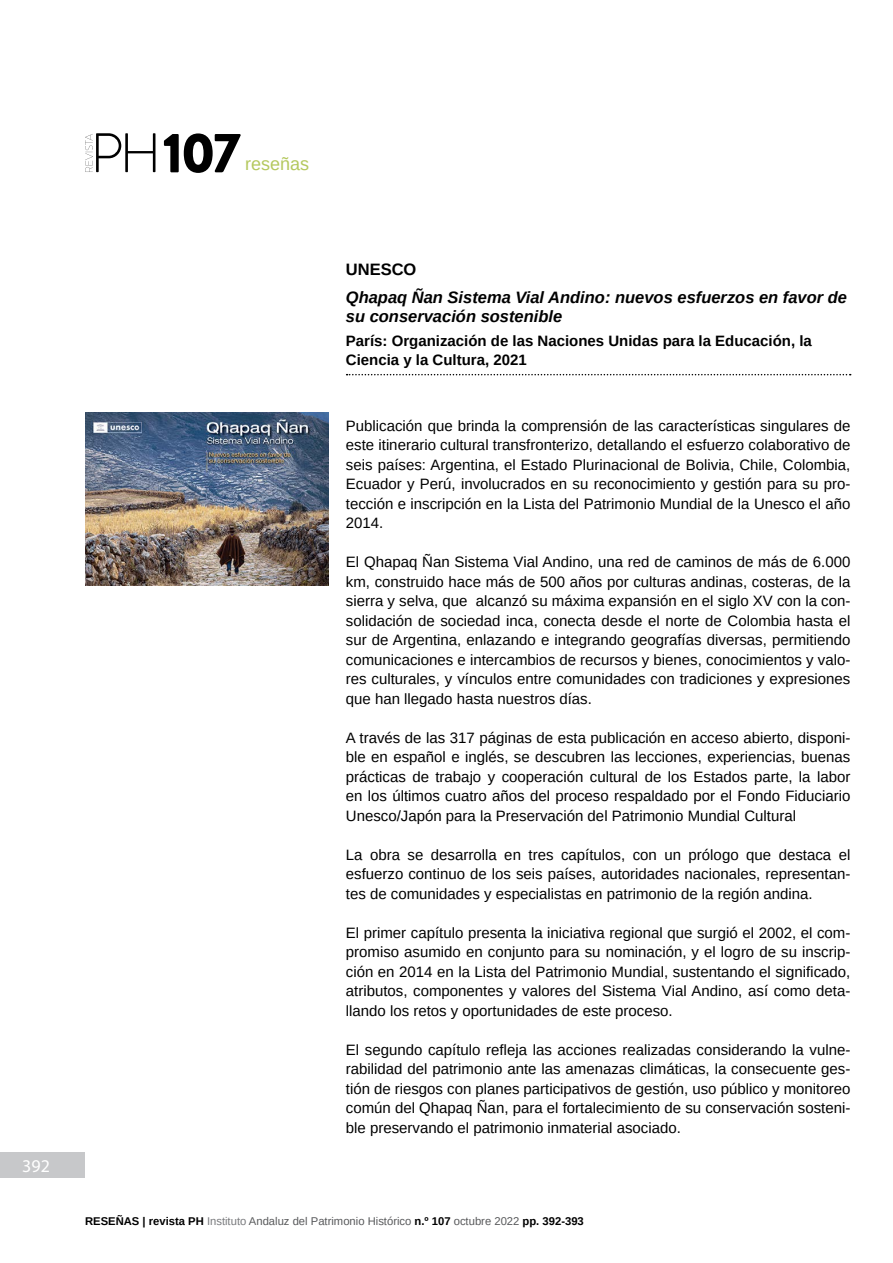
<style>
.page{position:relative;width:893px;height:1263px;background:#fff}
.page>*{position:absolute;margin:0;border:0;box-sizing:border-box;transform-origin:0 0}
.t1{font:900 56.4px "Brandon Grotesque";color:#000}
.t2{font:18px "Arimo";color:#b4c85e}
.t3{font:18px "Myriad Pro";color:#fff}
.t4{font:italic 700 16.5px/19.5px "Arimo";color:#000}
.t5{font:700 16.5px "Arimo";color:#000}
.t6{font:15px/19.5px "Arimo";color:#000;text-align:justify}
.t7{font:700 15px/19.5px "Arimo";color:#000}
.t8{font:11.25px "Arimo";color:#58595b}
.s1{font-weight:700;color:#000}
.s2{color:#797a7d}
</style>
<div class="page">
<div style="left:0;top:1152px;width:85px;height:26px;background:#c7c8ca"></div>
<svg style="left:85px;top:133px;width:70px;height:39px"></svg>
<svg style="left:347px;top:374px;width:504px;height:1px"></svg>
<img style="left:85px;top:413px;width:244px;height:172px">
<p class="t3" style="left:22px;top:1155px;width:29px">392</p>
<h1 class="t1" style="left:163px;top:113px;width:80px">107</h1>
<p class="t2" style="left:245px;top:153px;width:66px">reseñas</p>
<p class="t5" style="left:346px;top:258px;width:72px">UNESCO</p>
<p class="t4" style="left:346px;top:287px;width:503px">Qhapaq Ñan Sistema Vial Andino: nuevos esfuerzos en favor de su conservación sostenible</p>
<p class="t7" style="left:346px;top:331px;width:468px">París: Organización de las Naciones Unidas para la Educación, la<br>Ciencia y la Cultura, 2021</p>
<p class="t6" style="left:346px;top:416px;width:506px">Publicación que brinda la comprensión de las características singulares de este itinerario cultural transfronterizo, detallando el esfuerzo colaborativo de seis países: Argentina, el Estado Plurinacional de Bolivia, Chile, Colombia, Ecuador y Perú, involucrados en su reconocimiento y gestión para su pro&shy;tección e inscripción en la Lista del Patrimonio Mundial de la Unesco el año 2014.</p>
<p class="t6" style="left:346px;top:552px;width:506px">El Qhapaq Ñan Sistema Vial Andino, una red de caminos de más de 6.000 km, construido hace más de 500 años por culturas andinas, costeras, de la sierra y selva, que alcanzó su máxima expansión en el siglo XV con la con&shy;solidación de sociedad inca, conecta desde el norte de Colombia hasta el sur de Argentina, enlazando e integrando geografías diversas, permitiendo comunicaciones e intercambios de recursos y bienes, conocimientos y valo&shy;res culturales, y vínculos entre comunidades con tradiciones y expresiones que han llegado hasta nuestros días.</p>
<p class="t6" style="left:346px;top:728px;width:506px">A través de las 317 páginas de esta publicación en acceso abierto, disponi&shy;ble en español e inglés, se descubren las lecciones, experiencias, buenas prácticas de trabajo y cooperación cultural de los Estados parte, la labor en los últimos cuatro años del proceso respaldado por el Fondo Fiduciario Unesco/Japón para la Preservación del Patrimonio Mundial Cultural</p>
<p class="t6" style="left:346px;top:845px;width:506px">La obra se desarrolla en tres capítulos, con un prólogo que destaca el esfuerzo continuo de los seis países, autoridades nacionales, representan&shy;tes de comunidades y especialistas en patrimonio de la región andina.</p>
<p class="t6" style="left:346px;top:923px;width:506px">El primer capítulo presenta la iniciativa regional que surgió el 2002, el com&shy;promiso asumido en conjunto para su nominación, y el logro de su inscrip&shy;ción en 2014 en la Lista del Patrimonio Mundial, sustentando el significado, atributos, componentes y valores del Sistema Vial Andino, así como deta&shy;llando los retos y oportunidades de este proceso.</p>
<p class="t6" style="left:346px;top:1040px;width:506px">El segundo capítulo refleja las acciones realizadas considerando la vulne&shy;rabilidad del patrimonio ante las amenazas climáticas, la consecuente ges&shy;tión de riesgos con planes participativos de gestión, uso público y monitoreo común del Qhapaq Ñan, para el fortalecimiento de su conservación sosteni&shy;ble preservando el patrimonio inmaterial asociado.</p>
<p class="t8" style="left:85px;top:1213px;width:500px"><span class="s1">RESEÑAS | revista PH</span> <span class="s2">Instituto</span> Andaluz del Patrimonio Histórico <span class="s1">n.º 107</span> octubre 2022 <span class="s1">pp. 392-393</span></p>
</div>
